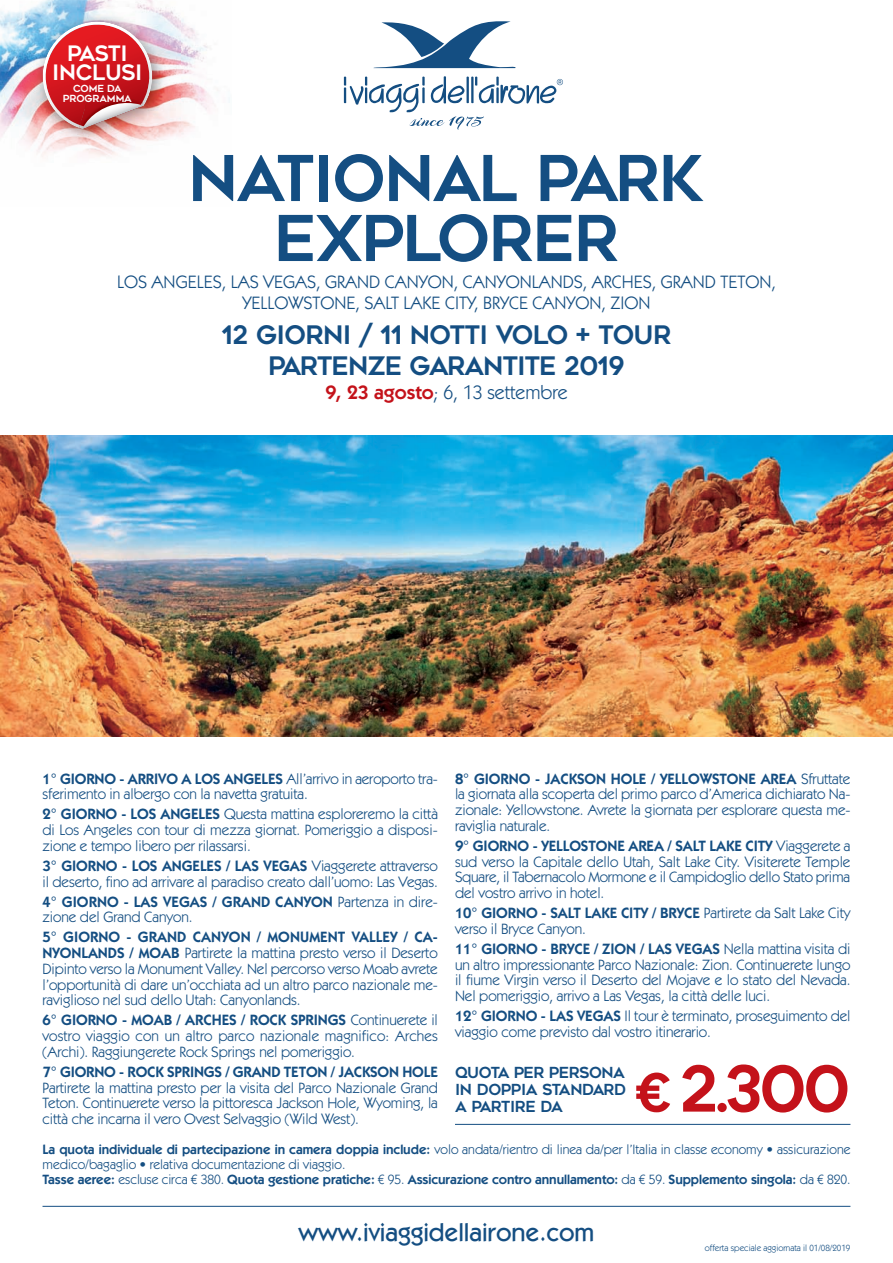
<style>
.page{position:relative;width:893px;height:1263px;background:#fff}
.page>*{position:absolute;margin:0;border:0;box-sizing:border-box;transform-origin:0 0}
.t1{font:63px/60px "Geometos";letter-spacing:-.025em;color:#144e82;text-align:center}
.t2{font:63px "Geometos";color:#c4121a}
.t3{font:25.5px/31.5px "Geometos";letter-spacing:-.03em;color:#144e82;text-align:center}
.t4{font:500 25.5px "Itc Kabel LT";letter-spacing:-.005em;color:#144e82}
.t5{font:21.3px/19.2px "Geometos";letter-spacing:-.01em;color:#fff;text-align:center}
.t6{font:19.5px "Itc Kabel LT";color:#144e82}
.t7{font:18px/21px "Itc Kabel LT";color:#144e82;text-align:center}
.t8{font:15.3px/17px "Geometos";letter-spacing:-.03em;color:#144e82;text-align:justify}
.t9{font:15px/15.8px "Itc Kabel LT";letter-spacing:-.005em;color:#144e82;text-align:justify}
.t10{font:600 15px "Itc Kabel LT";letter-spacing:-.01em;color:#144e82}
.t11{font:13.5px/15px "Itc Kabel LT";color:#144e82}
.t12{font:9.75px/10.1px "Geometos";letter-spacing:-.01em;color:#fff;text-align:center}
.t13{font:9px "Itc Kabel LT";color:#144e82}
.s1{font-weight:600;color:#c4121a}
.s2{font-weight:600}
.s3{font-size:52.5px}
</style>
<div class="page">
<img style="left:0;top:11px;width:230px;height:127px">
<img style="left:20px;top:0;width:160px;height:157px">
<img style="left:37px;top:15px;width:122px;height:114px">
<svg style="left:373px;top:21px;width:143px;height:47px"></svg>
<svg style="left:344px;top:76px;width:219px;height:54px"></svg>
<hr style="left:43px;top:1206px;width:807px;height:1px;background:#144e82">
<img style="left:0;top:436px;width:893px;height:300px">
<hr style="left:455px;top:1124px;width:395px;height:1px;background:#144e82">
<h3 class="t5" style="left:52px;top:44px;width:92px">PASTI<br>INCLUSI</h3>
<p class="t12" style="left:63px;top:83px;width:70px">COME DA<br>PROGRAMMA</p>
<h1 class="t1" style="left:188px;top:149px;width:518px">NATIONAL PARK<br>EXPLORER</h1>
<p class="t7" style="left:117px;top:273px;width:660px">LOS ANGELES, LAS VEGAS, GRAND CANYON, CANYONLANDS, ARCHES, GRAND TETON,<br>YELLOWSTONE, SALT LAKE CITY, BRYCE CANYON, ZION</p>
<h2 class="t3" style="left:222px;top:319px;width:451px">12 GIORNI / 11 NOTTI VOLO + TOUR<br>PARTENZE GARANTITE 2019</h2>
<h3 class="t6" style="left:325px;top:385px;width:244px"><span class="s1">9, 23 agosto</span>; 6, 13 settembre</h3>
<p class="t9" style="left:43px;top:772px;width:397px"><span class="s2">1° GIORNO - ARRIVO A LOS ANGELES</span> All’arrivo in aeroporto tra&shy;sferimento in albergo con la navetta gratuita.</p>
<p class="t9" style="left:43px;top:807px;width:397px"><span class="s2">2° GIORNO - LOS ANGELES</span> Questa mattina esploreremo la città di Los Angeles con tour di mezza giornat. Pomeriggio a disposi&shy;zione e tempo libero per rilassarsi.</p>
<p class="t9" style="left:43px;top:859px;width:397px"><span class="s2">3° GIORNO - LOS ANGELES / LAS VEGAS</span> Viaggerete attraverso il deserto, fino ad arrivare al paradiso creato dall’uomo: Las Vegas.</p>
<p class="t9" style="left:43px;top:895px;width:397px"><span class="s2">4° GIORNO - LAS VEGAS / GRAND CANYON</span> Partenza in dire&shy;zione del Grand Canyon.</p>
<p class="t9" style="left:43px;top:930px;width:397px"><span class="s2">5° GIORNO - GRAND CANYON / MONUMENT VALLEY / CA-NYONLANDS / MOAB</span> Partirete la mattina presto verso il Deserto Dipinto verso la Monument Valley. Nel percorso verso Moab avrete l’opportunità di dare un’occhiata ad un altro parco nazionale me&shy;raviglioso nel sud dello Utah: Canyonlands.</p>
<p class="t9" style="left:43px;top:1013px;width:397px"><span class="s2">6° GIORNO - MOAB / ARCHES / ROCK SPRINGS</span> Continuerete il vostro viaggio con un altro parco nazionale magnifico: Arches (Archi). Raggiungerete Rock Springs nel pomeriggio.</p>
<p class="t10" style="left:43px;top:1066px;width:397px">7° GIORNO - ROCK SPRINGS / GRAND TETON / JACKSON HOLE</p>
<p class="t9" style="left:43px;top:1081px;width:397px">Partirete la mattina presto per la visita del Parco Nazionale Grand Teton. Continuerete verso la pittoresca Jackson Hole, Wyoming, la città che incarna il vero Ovest Selvaggio (Wild West).</p>
<p class="t9" style="left:455px;top:772px;width:397px"><span class="s2">8° GIORNO - JACKSON HOLE / YELLOWSTONE AREA</span> Sfruttate la giornata alla scoperta del primo parco d’America dichiarato Na&shy;zionale: Yellowstone. Avrete la giornata per esplorare questa me&shy;raviglia naturale.</p>
<p class="t9" style="left:455px;top:839px;width:397px"><span class="s2">9° GIORNO - YELLOSTONE AREA / SALT LAKE CITY</span> Viaggerete a sud verso la Capitale dello Utah, Salt Lake City. Visiterete Temple Square, il Tabernacolo Mormone e il Campidoglio dello Stato prima del vostro arrivo in hotel.</p>
<p class="t9" style="left:455px;top:906px;width:397px"><span class="s2">10° GIORNO - SALT LAKE CITY / BRYCE</span> Partirete da Salt Lake City verso il Bryce Canyon.</p>
<p class="t9" style="left:455px;top:942px;width:397px"><span class="s2">11° GIORNO - BRYCE / ZION / LAS VEGAS</span> Nella mattina visita di un altro impressionante Parco Nazionale: Zion. Continuerete lungo il fiume Virgin verso il Deserto del Mojave e lo stato del Nevada.<br>Nel pomeriggio, arrivo a Las Vegas, la città delle luci.</p>
<p class="t9" style="left:455px;top:1009px;width:397px"><span class="s2">12° GIORNO - LAS VEGAS</span> Il tour è terminato, proseguimento del viaggio come previsto dal vostro itinerario.</p>
<p class="t8" style="left:455px;top:1064px;width:173px">QUOTA PER PERSONA IN DOPPIA STANDARD A PARTIRE DA</p>
<h1 class="t2" style="left:635px;top:1053px;width:217px"><span class="s3">€</span> 2.300</h1>
<p class="t11" style="left:43px;top:1143px;width:809px"><span class="s2">La quota individuale di partecipazione in camera doppia include:</span> volo andata/rientro di linea da/per l’Italia in classe economy • assicurazione medico/bagaglio • relativa documentazione di viaggio.<br><span class="s2">Tasse aeree:</span> escluse circa € 380. <span class="s2">Quota gestione pratiche:</span> € 95. <span class="s2">Assicurazione contro annullamento:</span> da € 59. <span class="s2">Supplemento singola:</span> da € 820.</p>
<h2 class="t4" style="left:299px;top:1223px;width:297px">www.iviaggidellairone.com</h2>
<p class="t13" style="left:705px;top:1245px;width:147px">offerta speciale aggiornata il 01/08/2019</p>
</div>
